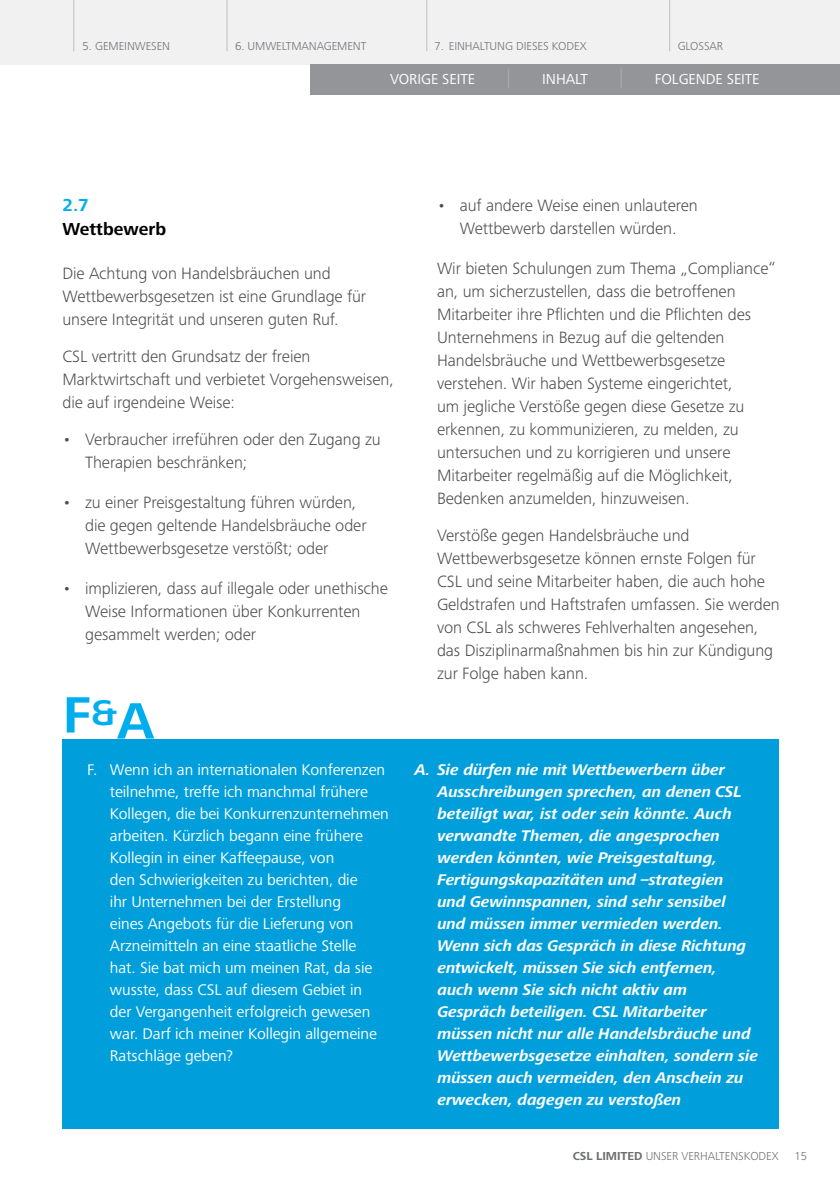
<style>
.page{position:relative;width:840px;height:1191px;background:#fff}
.page>*{position:absolute;margin:0;border:0;box-sizing:border-box;transform-origin:0 0}
.t1{font:700 53px "Frutiger Next LTW1 G";color:#00aeef}
.t2{font:700 18px "Frutiger Next LTW1 G";color:#000}
.t3{font:700 18px "Frutiger Next LTW1 G";color:#00aeef}
.t4{font:300 17px/23px "Frutiger Next LTW1 G";letter-spacing:-.005em;color:#4d4d4f}
.t5{font:italic 700 16px/22px "Frutiger Next LTW1 G";letter-spacing:-.005em;color:#fff}
.t6{font:16px/22px "Frutiger Next LTW1 G";letter-spacing:-.005em;color:#fff}
.t7{font:15px "Frutiger Next LTW1 G";letter-spacing:-.005em;color:#fff}
.t8{font:300 12px "Frutiger Next LTW1 G";letter-spacing:-.005em;color:#6d6e71}
.s1{font-weight:700}
</style>
<div class="page">
<div style="left:0;top:0;width:839px;height:64px;background:#f1f1f2"></div>
<hr style="left:73px;top:0;width:1px;height:51px;background:#bcbec0">
<hr style="left:226px;top:0;width:1px;height:51px;background:#bcbec0">
<hr style="left:426px;top:0;width:1px;height:51px;background:#bcbec0">
<hr style="left:669px;top:0;width:1px;height:51px;background:#bcbec0">
<div style="left:310px;top:64px;width:529px;height:30px;background:#939598"></div>
<div style="left:63px;top:739px;width:715px;height:389px;background:#009fdb"></div>
<p class="t8" style="left:83px;top:39px;width:89px">5. GEMEINWESEN</p>
<p class="t8" style="left:235px;top:39px;width:133px">6. UMWELTMANAGEMENT</p>
<p class="t8" style="left:434px;top:39px;width:154px">7. EINHALTUNG DIESES KODEX</p>
<p class="t8" style="left:677px;top:39px;width:47px">GLOSSAR</p>
<p class="t7" style="left:390px;top:70px;width:86px">VORIGE SEITE</p>
<p class="t7" style="left:542px;top:70px;width:47px">INHALT</p>
<p class="t7" style="left:654px;top:70px;width:106px">FOLGENDE SEITE</p>
<p class="t3" style="left:62px;top:195px;width:28px">2.7</p>
<p class="t2" style="left:62px;top:219px;width:105px">Wettbewerb</p>
<p class="t4" style="left:62px;top:262px;width:305px">Die Achtung von Handelsbräuchen und<br>Wettbewerbsgesetzen ist eine Grundlage fü r unsere Integrität und unseren guten Ruf.</p>
<p class="t4" style="left:62px;top:345px;width:333px">CSL vertritt den Grundsatz der freien<br>Marktwirtschaft und verbietet Vorgehensweisen, die auf irgendeine Weise:</p>
<p class="t4" style="left:85px;top:428px;width:297px;text-indent:-23px">• Verbraucher irrefü hren oder den Zugang zu<br>Therapien beschränken;</p>
<p class="t4" style="left:85px;top:491px;width:283px;text-indent:-23px">• zu einer Preisgestaltung fü hren wü rden, die gegen geltende Handelsbräuche oder<br>Wettbewerbsgesetze verstößt; oder</p>
<p class="t4" style="left:85px;top:577px;width:304px;text-indent:-23px">• implizieren, dass auf illegale oder unethische<br>Weise Informationen über Konkurrenten gesammelt werden; oder</p>
<h1 class="t1" style="left:63px;top:687px;width:93px">F<sup>&amp;</sup>A</h1>
<p class="t4" style="left:437px;top:194px;width:262px;text-align:center">• auf andere Weise einen unlauteren<br>Wettbewerb darstellen wü rden.</p>
<p class="t4" style="left:437px;top:257px;width:340px">Wir bieten Schulungen zum Thema „Compliance“ an, um sicherzustellen, dass die betroffenen Mitarbeiter ihre Pflichten und die Pflichten des Unternehmens in Bezug auf die geltenden Handelsbräuche und Wettbewerbsgesetze verstehen. Wir haben Systeme eingerichtet,<br>um jegliche Verstöße gegen diese Gesetze zu erkennen, zu kommunizieren, zu melden, zu untersuchen und zu korrigieren und unsere Mitarbeiter regelmäßig auf die Möglichkeit, Bedenken anzumelden, hinzuweisen.</p>
<p class="t4" style="left:437px;top:524px;width:344px">Verstöße gegen Handelsbräuche und Wettbewerbsgesetze können ernste Folgen fü r CSL und seine Mitarbeiter haben, die auch hohe Geldstrafen und Haftstrafen umfassen. Sie werden von CSL als schweres Fehlverhalten angesehen, das Disziplinarmaßnahmen bis hin zur Kündigung zur Folge haben kann.</p>
<p class="t6" style="left:110px;top:758px;width:280px;text-indent:-23px">F. Wenn ich an internationalen Konferenzen teilnehme, treffe ich manchmal frühere Kollegen, die bei Konkurrenzunternehmen arbeiten. Kürzlich begann eine frühere Kollegin in einer Kaffeepause, von<br>den Schwierigkeiten zu berichten, die<br>ihr Unternehmen bei der Erstellung<br>eines Angebots für die Lieferung von Arzneimitteln an eine staatliche Stelle<br>hat. Sie bat mich um meinen Rat, da sie wusste, dass CSL auf diesem Gebiet in<br>der Vergangenheit erfolgreich gewesen war. Darf ich meiner Kollegin allgemeine Ratschläge geben?</p>
<p class="t5" style="left:437px;top:758px;width:322px;text-indent:-23px">A. Sie dürfen nie mit Wettbewerbern über Ausschreibungen sprechen, an denen CSL beteiligt war, ist oder sein könnte. Auch verwandte Themen, die angesprochen werden könnten, wie Preisgestaltung, Fertigungskapazitäten und –strategien<br>und Gewinnspannen, sind sehr sensibel<br>und müssen immer vermieden werden.<br>Wenn sich das Gespräch in diese Richtung entwickelt, müssen Sie sich entfernen,<br>auch wenn Sie sich nicht aktiv am Gespräch beteiligen. CSL Mitarbeiter müssen nicht nur alle Handelsbräuche und Wettbewerbsgesetze einhalten, sondern sie müssen auch vermeiden, den Anschein zu erwecken, dagegen zu verstoßen</p>
<p class="t8" style="left:572px;top:1149px;width:207px"><span class="s1">CSL LIMITED</span> UNSER VERHALTENSKODEX</p>
<p class="t8" style="left:794px;top:1149px;width:14px">15</p>
</div>
